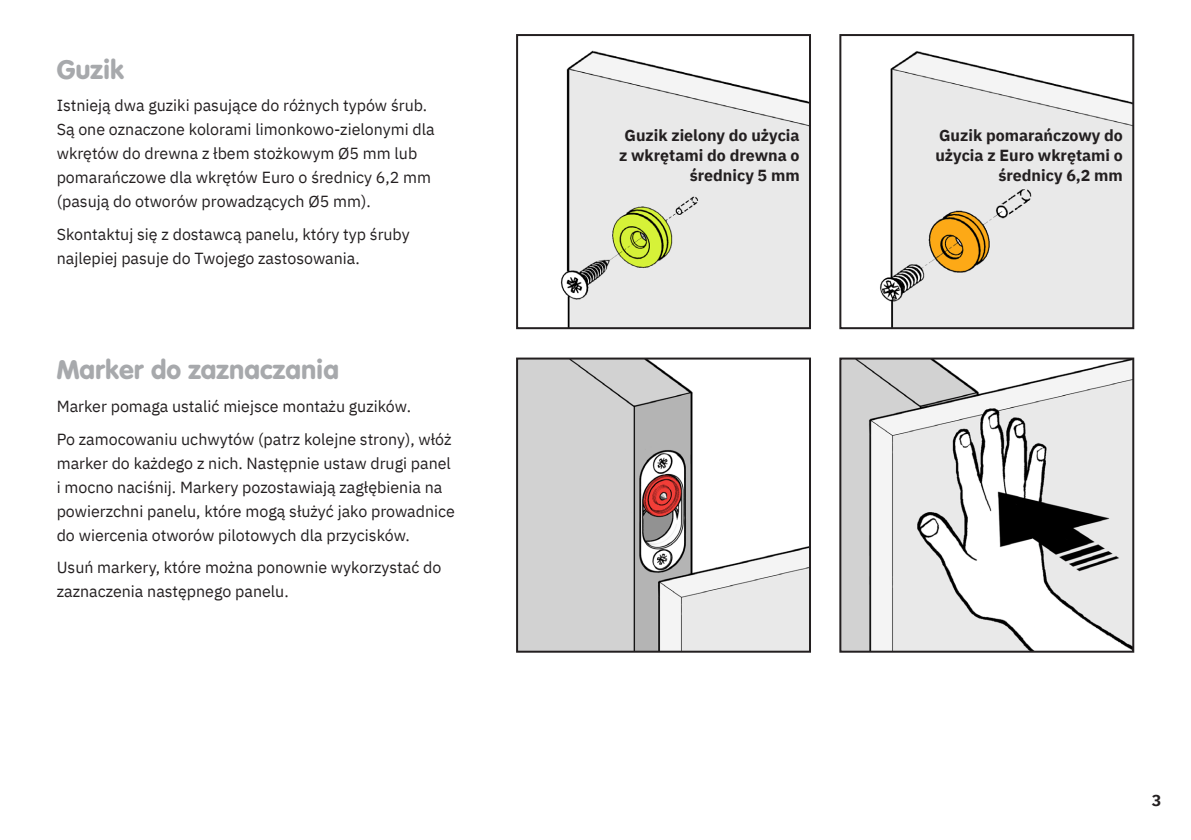
<style>
.page{position:relative;width:1191px;height:840px;background:#fff}
.page>*{position:absolute;margin:0;border:0;box-sizing:border-box;transform-origin:0 0}
.t1{font:28px "VAG Rundschrift D";color:#a7a9ac}
.t2{font:16px/24px "IBM Plex Sans";color:#231f20}
.t3{font:700 16px/20px "IBM Plex Sans";color:#231f20;text-align:right}
</style>
<div class="page">
<img style="left:560px;top:50px;width:248px;height:276px">
<div style="left:516px;top:34px;width:295px;height:295px;border:2px solid #231f20"></div>
<img style="left:880px;top:51px;width:251px;height:275px">
<div style="left:839px;top:34px;width:295px;height:295px;border:2px solid #231f20"></div>
<img style="left:519px;top:360px;width:289px;height:289px">
<div style="left:516px;top:357px;width:295px;height:295px;border:2px solid #231f20"></div>
<img style="left:842px;top:360px;width:289px;height:289px">
<div style="left:839px;top:357px;width:295px;height:295px;border:2px solid #231f20"></div>
<h1 class="t1" style="left:57px;top:53px;width:69px">Guzik</h1>
<p class="t2" style="left:57px;top:92px;width:379px">Istnieją dwa guziki pasujące do różnych typów śrub.<br>Są one oznaczone kolorami limonkowo-zielonymi dla wkrętów do drewna z łbem stożkowym Ø5 mm lub pomarańczowe dla wkrętów Euro o średnicy 6,2 mm (pasują do otworów prowadzących Ø5 mm).</p>
<p class="t2" style="left:57px;top:221px;width:355px">Skontaktuj się z dostawcą panelu, który typ śruby najlepiej pasuje do Twojego zastosowania.</p>
<h1 class="t1" style="left:57px;top:353px;width:284px">Marker do zaznaczania</h1>
<p class="t2" style="left:57px;top:388px;width:396px;line-height:32.6px">Marker pomaga ustalić miejsce montażu guzików.<br>Po zamocowaniu uchwytów (patrz kolejne strony), włóż</p>
<p class="t2" style="left:57px;top:449px;width:400px">marker do każdego z nich. Następnie ustaw drugi panel i mocno naciśnij. Markery pozostawiają zagłębienia na powierzchni panelu, które mogą służyć jako prowadnice do wiercenia otworów pilotowych dla przycisków.</p>
<p class="t2" style="left:57px;top:554px;width:386px">Usuń markery, które można ponownie wykorzystać do zaznaczenia następnego panelu.</p>
<p class="t3" style="left:619px;top:124px;width:182px">Guzik zielony do użycia z wkrętami do drewna o średnicy 5 mm</p>
<p class="t3" style="left:935px;top:124px;width:189px">Guzik pomarańczowy do użycia z Euro wkrętami o średnicy 6,2 mm</p>
<p class="t3" style="left:1151px;top:788px;width:11px">3</p>
</div>
